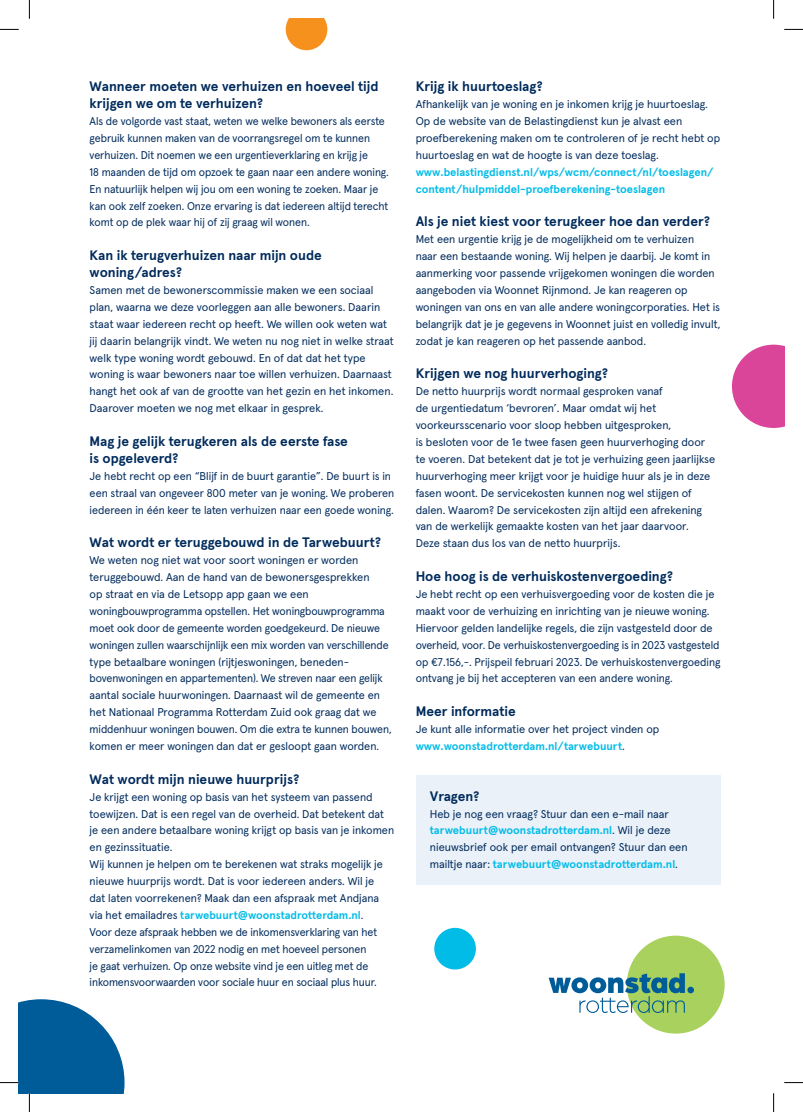
<style>
.page{position:relative;width:803px;height:1112px;background:#fff}
.page>*{position:absolute;margin:0;border:0;box-sizing:border-box;transform-origin:0 0}
.t1{font:700 13.75px/16.9px "Apercu Pro";color:#002b5c}
.t2{font:11.25px/16.9px "Apercu Pro";letter-spacing:-.005em;color:#002b5c}
.t3{font:700 11.25px/16.9px "Apercu Pro";color:#02bce8}
.s1{font-weight:700;color:#02bce8}
</style>
<div class="page">
<div style="left:627px;top:935px;width:98px;height:98px;background:#a8d15d;border-radius:50%"></div>
<div style="left:687px;top:986px;width:7px;height:7px;background:#005c98;border-radius:50%"></div>
<svg style="left:549px;top:973px;width:136px;height:39px"></svg>
<div style="left:416px;top:775px;width:304px;height:109px;background:#eaf1f9"></div>
<svg style="left:286px;top:19px;width:41px;height:31px"></svg>
<div style="left:434px;top:927px;width:42px;height:42px;background:#02bce8;border-radius:50%"></div>
<svg style="left:732px;top:344px;width:52px;height:84px"></svg>
<svg style="left:0;top:29px;width:19px;height:1px"></svg>
<svg style="left:784px;top:29px;width:19px;height:1px"></svg>
<svg style="left:784px;top:1082px;width:19px;height:1px"></svg>
<svg style="left:29px;top:0;width:1px;height:19px"></svg>
<svg style="left:0;top:999px;width:125px;height:112px"></svg>
<svg style="left:773px;top:0;width:1px;height:19px"></svg>
<svg style="left:773px;top:1093px;width:1px;height:18px"></svg>
<p class="t1" style="left:90px;top:77px;width:290px">Wanneer moeten we verhuizen en hoeveel tijd krijgen we om te verhuizen?</p>
<p class="t2" style="left:90px;top:112px;width:301px">Als de volgorde vast staat, weten we welke bewoners als eerste gebruik kunnen maken van de voorrangsregel om te kunnen verhuizen. Dit noemen we een urgentieverklaring en krijg je<br>18 maanden de tijd om opzoek te gaan naar een andere woning.<br>En natuurlijk helpen wij jou om een woning te zoeken. Maar je kan ook zelf zoeken. Onze ervaring is dat iedereen altijd terecht komt op de plek waar hij of zij graag wil wonen.</p>
<p class="t1" style="left:90px;top:246px;width:234px">Kan ik terugverhuizen naar mijn oude woning/adres?</p>
<p class="t2" style="left:90px;top:280px;width:306px">Samen met de bewonerscommissie maken we een sociaal plan, waarna we deze voorleggen aan alle bewoners. Daarin staat waar iedereen recht op heeft. We willen ook weten wat jij daarin belangrijk vindt. We weten nu nog niet in welke straat welk type woning wordt gebouwd. En of dat dat het type woning is waar bewoners naar toe willen verhuizen. Daarnaast hangt het ook af van de grootte van het gezin en het inkomen.<br>Daarover moeten we nog met elkaar in gesprek.</p>
<p class="t1" style="left:90px;top:431px;width:260px">Mag je gelijk terugkeren als de eerste fase is opgeleverd?</p>
<p class="t2" style="left:90px;top:466px;width:306px">Je hebt recht op een “Blijf in de buurt garantie”. De buurt is in een straal van ongeveer 800 meter van je woning. We proberen iedereen in één keer te laten verhuizen naar een goede woning.</p>
<p class="t1" style="left:90px;top:533px;width:293px">Wat wordt er teruggebouwd in de Tarwebuurt?</p>
<p class="t2" style="left:90px;top:550px;width:303px">We weten nog niet wat voor soort woningen er worden teruggebouwd. Aan de hand van de bewonersgesprekken<br>op straat en via de Letsopp app gaan we een woningbouwprogramma opstellen. Het woningbouwprogramma moet ook door de gemeente worden goedgekeurd. De nieuwe woningen zullen waarschijnlijk een mix worden van verschillende type betaalbare woningen (rijtjeswoningen, beneden&shy;bovenwoningen en appartementen). We streven naar een gelijk aantal sociale huurwoningen. Daarnaast wil de gemeente en het Nationaal Programma Rotterdam Zuid ook graag dat we middenhuur woningen bouwen. Om die extra te kunnen bouwen, komen er meer woningen dan dat er gesloopt gaan worden.</p>
<p class="t1" style="left:90px;top:769px;width:211px">Wat wordt mijn nieuwe huurprijs?</p>
<p class="t2" style="left:90px;top:787px;width:306px">Je krijgt een woning op basis van het systeem van passend toewijzen. Dat is een regel van de overheid. Dat betekent dat je een andere betaalbare woning krijgt op basis van je inkomen en gezinssituatie.<br>Wij kunnen je helpen om te berekenen wat straks mogelijk je nieuwe huurprijs wordt. Dat is voor iedereen anders. Wil je<br>dat laten voorrekenen? Maak dan een afspraak met Andjana via het emailadres <span class="s1">tarwebuurt@woonstadrotterdam.nl</span>.<br>Voor deze afspraak hebben we de inkomensverklaring van het verzamelinkomen van 2022 nodig en met hoeveel personen<br>je gaat verhuizen. Op onze website vind je een uitleg met de inkomensvoorwaarden voor sociale huur en sociaal plus huur.</p>
<p class="t1" style="left:416px;top:77px;width:128px">Krijg ik huurtoeslag?</p>
<p class="t2" style="left:416px;top:95px;width:306px">Afhankelijk van je woning en je inkomen krijg je huurtoeslag.<br>Op de website van de Belastingdienst kun je alvast een proefberekening maken om te controleren of je recht hebt op huurtoeslag en wat de hoogte is van deze toeslag.</p>
<p class="t3" style="left:416px;top:163px;width:299px">www.belastingdienst.nl/wps/wcm/connect/nl/toeslagen/ content/hulpmiddel-proefberekening-toeslagen</p>
<p class="t1" style="left:416px;top:212px;width:296px">Als je niet kiest voor terugkeer hoe dan verder?</p>
<p class="t2" style="left:416px;top:230px;width:306px">Met een urgentie krijg je de mogelijkheid om te verhuizen<br>naar een bestaande woning. Wij helpen je daarbij. Je komt in aanmerking voor passende vrijgekomen woningen die worden aangeboden via Woonnet Rijnmond. Je kan reageren op woningen van ons en van alle andere woningcorporaties. Het is belangrijk dat je je gegevens in Woonnet juist en volledig invult, zodat je kan reageren op het passende aanbod.</p>
<p class="t1" style="left:416px;top:364px;width:194px">Krijgen we nog huurverhoging?</p>
<p class="t2" style="left:416px;top:382px;width:301px">De netto huurprijs wordt normaal gesproken vanaf<br>de urgentiedatum ‘bevroren’. Maar omdat wij het voorkeursscenario voor sloop hebben uitgesproken,<br>is besloten voor de 1e twee fasen geen huurverhoging door te voeren. Dat betekent dat je tot je verhuizing geen jaarlijkse huurverhoging meer krijgt voor je huidige huur als je in deze fasen woont. De servicekosten kunnen nog wel stijgen of dalen. Waarom? De servicekosten zijn altijd een afrekening van de werkelijk gemaakte kosten van het jaar daarvoor.<br>Deze staan dus los van de netto huurprijs.</p>
<p class="t1" style="left:416px;top:566px;width:259px">Hoe hoog is de verhuiskostenvergoeding?</p>
<p class="t2" style="left:416px;top:584px;width:306px">Je hebt recht op een verhuisvergoeding voor de kosten die je maakt voor de verhuizing en inrichting van je nieuwe woning.<br>Hiervoor gelden landelijke regels, die zijn vastgesteld door de overheid, voor. De verhuiskostenvergoeding is in 2023 vastgesteld op €7.156,-. Prijspeil februari 2023. De verhuiskostenvergoeding ontvang je bij het accepteren van een andere woning.</p>
<p class="t1" style="left:416px;top:701px;width:102px">Meer informatie</p>
<p class="t2" style="left:416px;top:719px;width:245px">Je kunt alle informatie over het project vinden op <span class="s1">www.woonstadrotterdam.nl/tarwebuurt</span>.</p>
<p class="t1" style="left:430px;top:786px;width:51px">Vragen?</p>
<p class="t2" style="left:430px;top:804px;width:259px">Heb je nog een vraag? Stuur dan een e-mail naar <span class="s1">tarwebuurt@woonstadrotterdam.nl</span>. Wil je deze nieuwsbrief ook per email ontvangen? Stuur dan een mailtje naar: <span class="s1">tarwebuurt@woonstadrotterdam.nl</span>.</p>
</div>
